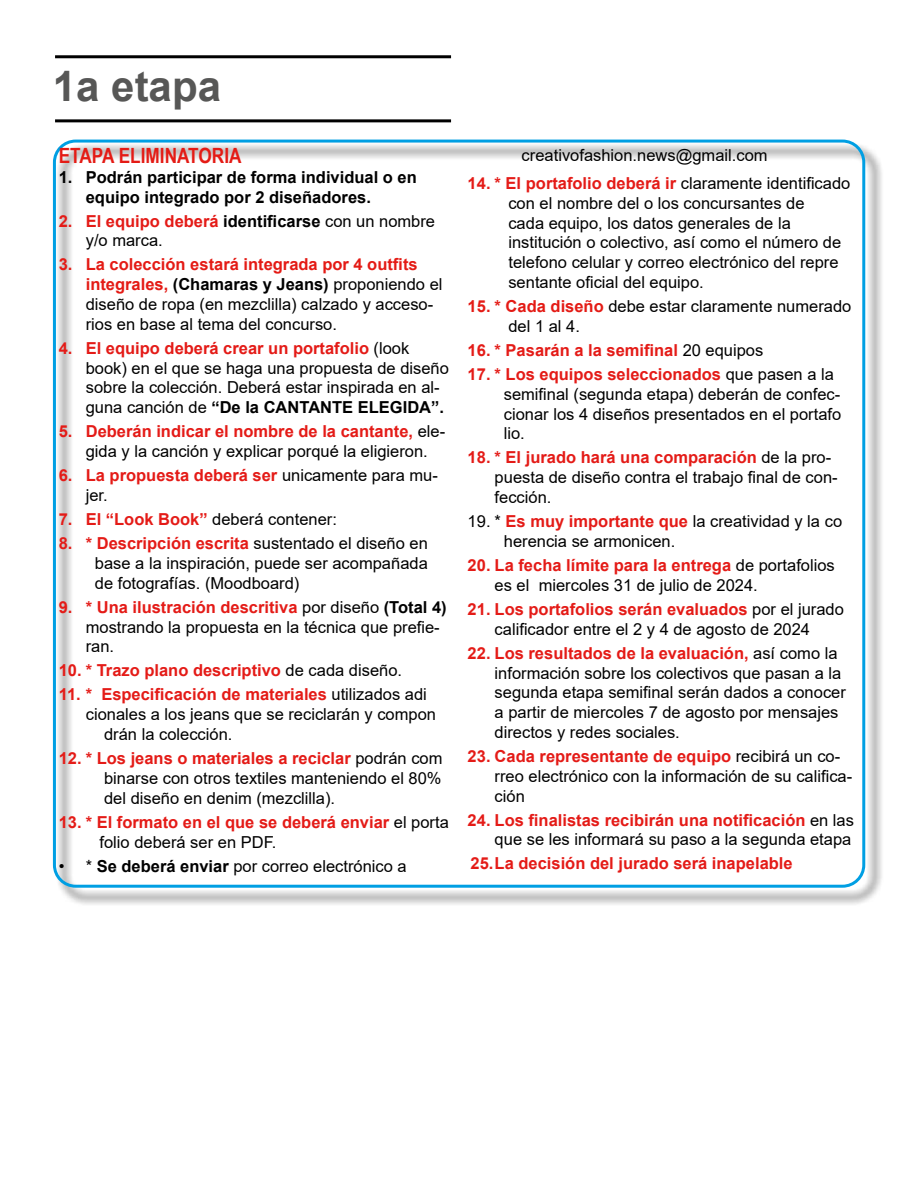
<style>
.page{position:relative;width:918px;height:1188px;background:#fff}
.page>*{position:absolute;margin:0;border:0;box-sizing:border-box;transform-origin:0 0}
.t1{font:700 42px "Arial";color:#575756}
.t2{font:700 21px "Arial Narrow";color:#e41b15}
.t3{font:16.5px/19.8px "Arial";color:#000}
.t4{font:700 16.5px/19.8px "Arial";color:#e41b17}
.t5{font:700 16.5px/19.8px "Arial";color:#000}
.s1{font-weight:700;color:#e41b17}
.s2{font-weight:700}
.s3{font-weight:700;color:#e41b15}
.s4{font-weight:400;color:#000}
</style>
<div class="page">
<div style="left:55px;top:142px;width:829px;height:764px;background:#000;opacity:.75"></div>
<hr style="left:55px;top:55px;width:396px;height:3px;background:#000">
<hr style="left:55px;top:119px;width:396px;height:3px;background:#000">
<h1 class="t1" style="left:53px;top:56px;width:170px">1a etapa</h1>
<p class="t2" style="left:59px;top:140px;width:184px">ETAPA ELIMINATORIA</p>
<p class="t5" style="left:86px;top:167px;width:333px;text-indent:-27px">1. Podrán participar de forma individual o en equipo integrado por 2 diseñadores.</p>
<p class="t3" style="left:86px;top:211px;width:351px;text-indent:-27px"><span class="s1">2. El equipo deberá</span> <span class="s2">identificarse</span> con un nombre y/o marca.</p>
<p class="t3" style="left:86px;top:255px;width:358px;text-indent:-27px"><span class="s3">3. La colección estará integrada por 4 outfits integrales,</span> <span class="s2">(Chamaras y Jeans)</span> proponiendo el diseño de ropa (en mezclilla) calzado y acceso&shy;rios en base al tema del concurso.</p>
<p class="t3" style="left:86px;top:338px;width:365px;text-indent:-27px"><span class="s1">4. El equipo deberá crear un portafolio</span> (look book) en el que se haga una propuesta de diseño sobre la colección. Deberá estar inspirada en al&shy;guna canción de <span class="s2">“De la CANTANTE ELEGIDA”.</span></p>
<p class="t3" style="left:59px;top:422px;width:388px;text-align:center"><span class="s1">5. Deberán indicar el nombre de la cantante,</span> ele&shy;gida y la canción y explicar porqué la eligieron.</p>
<p class="t4" style="left:86px;top:466px;width:354px;text-indent:-27px">6. La propuesta deberá ser <span class="s4">unicamente para mu&shy;jer.</span></p>
<p class="t3" style="left:59px;top:509px;width:280px"><span class="s1">7. El “Look Book”</span> deberá contener:</p>
<p class="t3" style="left:95px;top:533px;width:334px;text-align:justify;text-indent:-36px"><span class="s1">8. * Descripción escrita</span> sustentado el diseño en base a la inspiración, puede ser acompañada de fotografías. (Moodboard)</p>
<p class="t3" style="left:86px;top:597px;width:362px;text-indent:-27px"><span class="s1">9. * Una ilustración descritiva</span> por diseño <span class="s2">(Total 4) </span>mostrando la propuesta en la técnica que prefie&shy;ran.</p>
<p class="t4" style="left:59px;top:661px;width:345px">10. * Trazo plano descriptivo <span class="s4">de cada diseño.</span></p>
<p class="t4" style="left:59px;top:685px;width:370px">11. * Especificación de materiales <span class="s4">utilizados adi</span></p>
<p class="t3" style="left:86px;top:704px;width:352px">cionales a los jeans que se reciclarán y compon</p>
<p class="t3" style="left:104px;top:724px;width:130px">drán la colección.</p>
<p class="t3" style="left:104px;top:748px;width:340px;text-align:justify;text-indent:-45px"><span class="s1">12. * Los jeans o materiales a reciclar</span> podrán com binarse con otros textiles manteniendo el 80% del diseño en denim (mezclilla).</p>
<p class="t4" style="left:100px;top:812px;width:351px;text-indent:-41px">13. * El formato en el que se deberá enviar <span class="s4">el porta folio deberá ser en PDF.</span></p>
<p class="t3" style="left:59px;top:856px;width:349px">• * <span class="s2">Se deberá enviar</span> por correo electrónico a</p>
<p class="t3" style="left:522px;top:145px;width:247px">creativofashion.news@gmail.com</p>
<p class="t3" style="left:508px;top:173px;width:344px;text-indent:-41px"><span class="s1">14. * El portafolio deberá ir</span> claramente identificado con el nombre del o los concursantes de<br>cada equipo, los datos generales de la institución o colectivo, así como el número de telefono celular y correo electrónico del repre sentante oficial del equipo.</p>
<p class="t3" style="left:508px;top:296px;width:344px;text-indent:-41px"><span class="s3">15. * Cada diseño</span> debe estar claramente numerado del 1 al 4.</p>
<p class="t4" style="left:468px;top:340px;width:297px">16. * Pasarán a la semifinal <span class="s4">20 equipos</span></p>
<p class="t3" style="left:504px;top:364px;width:339px;text-indent:-36px"><span class="s1">17. * Los equipos seleccionados</span> que pasen a la semifinal (segunda etapa) deberán de confec&shy;cionar los 4 diseños presentados en el portafo lio.</p>
<p class="t3" style="left:495px;top:448px;width:345px;text-indent:-27px"><span class="s1">18. * El jurado hará una comparación</span> de la pro&shy;puesta de diseño contra el trabajo final de con&shy;fección.</p>
<p class="t3" style="left:504px;top:511px;width:340px;text-indent:-36px">19. * <span class="s1">Es muy importante que</span> la creatividad y la co herencia se armonicen.</p>
<p class="t3" style="left:495px;top:555px;width:342px;text-indent:-27px"><span class="s1">20. La fecha límite para la entrega</span> de portafolios es el miercoles 31 de julio de 2024.</p>
<p class="t3" style="left:468px;top:599px;width:378px;text-align:center"><span class="s1">21. Los portafolios serán evaluados</span> por el jurado calificador entre el 2 y 4 de agosto de 2024</p>
<p class="t3" style="left:495px;top:643px;width:353px;text-indent:-27px"><span class="s1">22. Los resultados de la evaluación,</span> así como la información sobre los colectivos que pasan a la segunda etapa semifinal serán dados a conocer a partir de miercoles 7 de agosto por mensajes directos y redes sociales.</p>
<p class="t3" style="left:495px;top:746px;width:359px;text-indent:-27px"><span class="s1">23. Cada representante de equipo</span> recibirá un co&shy;rreo electrónico con la información de su califica&shy;ción</p>
<p class="t3" style="left:468px;top:810px;width:388px;text-align:right"><span class="s1">24. Los finalistas recibirán una notificación</span> en las que se les informará su paso a la segunda etapa</p>
<p class="t4" style="left:471px;top:854px;width:324px">25.La decisión del jurado será inapelable</p>
</div>
